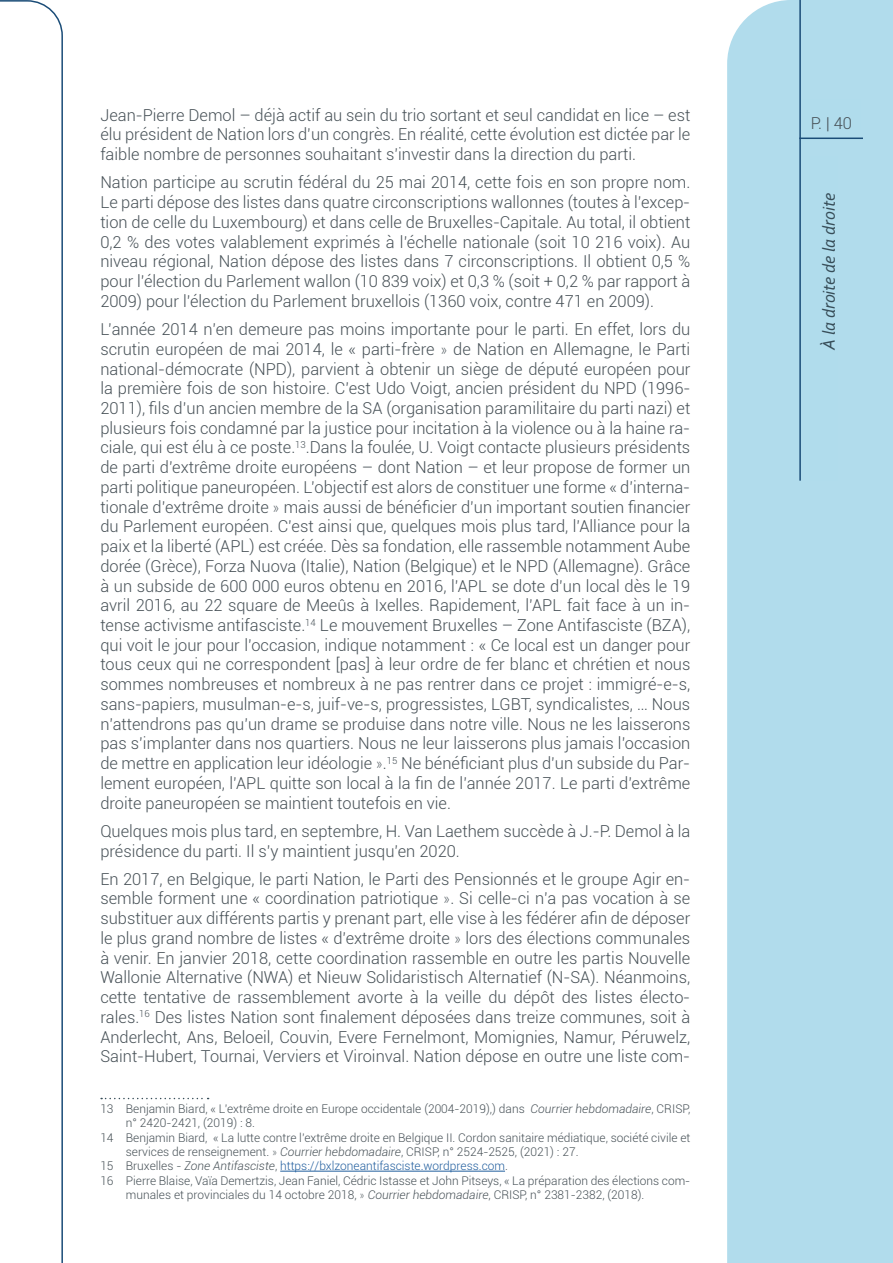
<style>
.page{position:relative;width:893px;height:1263px;background:#fff}
.page>*{position:absolute;margin:0;border:0;box-sizing:border-box;transform-origin:0 0}
.t1{font:italic 18px "Corbel";letter-spacing:-.01em;color:#374d58}
.t2{font:300 16.5px/19.8px "Roboto";color:#465056;text-align:justify}
.t3{font:300 12px "Roboto";color:#465056}
.t4{font:300 12px "Roboto";color:#215e9e}
.s1{font-family:"Lato"}
.s2{font-style:italic}
.s3{color:#465056}
.s4{font-style:italic;color:#465056}
</style>
<div class="page">
<div style="left:727px;top:0;width:166px;height:1263px;background:#b1dcec"></div>
<svg style="left:0;top:0;width:63px;height:1263px"></svg>
<hr style="left:799px;top:0;width:2px;height:481px;background:#1a4c77">
<div style="left:802px;top:99px;width:58px;height:31px;background:#b0dcec"></div>
<hr style="left:799px;top:138px;width:64px;height:1px;background:#1a4c77">
<div style="left:809px;top:156px;width:28px;height:325px;background:#b0dcec"></div>
<svg style="left:101px;top:1098px;width:108px;height:1px"></svg>
<hr style="left:280px;top:1171px;width:225px;height:1px;background:#215e9e">
<p class="t2" style="left:100px;top:104px;width:592px">Jean-Pierre Demol – déjà actif au sein du trio sortant et seul candidat en lice – est élu président de Nation lors d’un congrès. En réalité, cette évolution est dictée par le faible nombre de personnes souhaitant s’investir dans la direction du parti.</p>
<p class="t2" style="left:100px;top:172px;width:591px">Nation participe au scrutin fédéral du 25 mai 2014, cette fois en son propre nom.<br>Le parti dépose des listes dans quatre circonscriptions wallonnes (toutes à l’excep&shy;tion de celle du Luxembourg) et dans celle de Bruxelles-Capitale. Au total, il obtient 0,2 % des votes valablement exprimés à l’échelle nationale (soit 10 216 voix). Au niveau régional, Nation dépose des listes dans 7 circonscriptions. Il obtient 0,5 % pour l’élection du Parlement wallon (10 839 voix) et 0,3 % (soit + 0,2 % par rapport à 2009) pour l’élection du Parlement bruxellois (1360 voix, contre 471 en 2009).</p>
<p class="t2" style="left:100px;top:319px;width:592px">L’année 2014 n’en demeure pas moins importante pour le parti. En effet, lors du scrutin européen de mai 2014, le « parti-frère <span class="s1">»</span> de Nation en Allemagne, le Parti national-démocrate (NPD), parvient à obtenir un siège de député européen pour la première fois de son histoire. C’est Udo Voigt, ancien président du NPD (1996- 2011), fils d’un ancien membre de la SA (organisation paramilitaire du parti nazi) et plusieurs fois condamné par la justice pour incitation à la violence ou à la haine ra&shy;ciale, qui est élu à ce poste.<sup>13</sup>.Dans la foulée, U. Voigt contacte plusieurs présidents de parti d’extrême droite européens – dont Nation – et leur propose de former un parti politique paneuropéen. L’objectif est alors de constituer une forme « d’interna&shy;tionale d’extrême droite <span class="s1">»</span> mais aussi de bénéficier d’un important soutien financier du Parlement européen. C’est ainsi que, quelques mois plus tard, l’Alliance pour la paix et la liberté (APL) est créée. Dès sa fondation, elle rassemble notamment Aube dorée (Grèce), Forza Nuova (Italie), Nation (Belgique) et le NPD (Allemagne). Grâce à un subside de 600 000 euros obtenu en 2016, l’APL se dote d’un local dès le 19 avril 2016, au 22 square de Meeûs à Ixelles. Rapidement, l’APL fait face à un in&shy;tense activisme antifasciste.<sup>14</sup> Le mouvement Bruxelles – Zone Antifasciste (BZA), qui voit le jour pour l’occasion, indique notamment : « Ce local est un danger pour tous ceux qui ne correspondent [pas] à leur ordre de fer blanc et chrétien et nous sommes nombreuses et nombreux à ne pas rentrer dans ce projet : immigré-e-s, sans-papiers, musulman-e-s, juif-ve-s, progressistes, LGBT, syndicalistes, … Nous n’attendrons pas qu’un drame se produise dans notre ville. Nous ne les laisserons pas s’implanter dans nos quartiers. Nous ne leur laisserons plus jamais l’occasion de mettre en application leur idéologie <span class="s1">»</span>.<sup>15</sup> Ne bénéficiant plus d’un subside du Par&shy;lement européen, l’APL quitte son local à la fin de l’année 2017. Le parti d’extrême droite paneuropéen se maintient toutefois en vie.</p>
<p class="t2" style="left:100px;top:820px;width:591px">Quelques mois plus tard, en septembre, H. Van Laethem succède à J.-P. Demol à la présidence du parti. Il s’y maintient jusqu’en 2020.</p>
<p class="t2" style="left:100px;top:868px;width:591px">En 2017, en Belgique, le parti Nation, le Parti des Pensionnés et le groupe Agir en&shy;semble forment une « coordination patriotique <span class="s1">»</span>. Si celle-ci n’a pas vocation à se substituer aux différents partis y prenant part, elle vise à les fédérer afin de déposer le plus grand nombre de listes « d’extrême droite <span class="s1">»</span> lors des élections communales à venir. En janvier 2018, cette coordination rassemble en outre les partis Nouvelle Wallonie Alternative (NWA) et Nieuw Solidaristisch Alternatief (N-SA). Néanmoins, cette tentative de rassemblement avorte à la veille du dépôt des listes électo&shy;rales.<sup>16</sup> Des listes Nation sont finalement déposées dans treize communes, soit à Anderlecht, Ans, Beloeil, Couvin, Evere Fernelmont, Momignies, Namur, Péruwelz, Saint-Hubert, Tournai, Verviers et Viroinval. Nation dépose en outre une liste com-</p>
<p class="t3" style="left:100px;top:1100px;width:591px">13 Benjamin Biard, « L’extrême droite en Europe occidentale (2004-2019),) dans <span class="s2">Courrier hebdomadaire</span>, CRISP,</p>
<p class="t3" style="left:126px;top:1115px;width:131px">n° 2420-2421, (2019) : 8.</p>
<p class="t3" style="left:100px;top:1129px;width:591px">14 Benjamin Biard, « La lutte contre l’extrême droite en Belgique II. Cordon sanitaire médiatique, société civile et</p>
<p class="t3" style="left:126px;top:1143px;width:454px">services de renseignement. <span class="s1">»</span> <span class="s2">Courrier hebdomadaire</span>, CRISP, n° 2524-2525, (2021) : 27.</p>
<p class="t4" style="left:100px;top:1158px;width:409px"><span class="s3">15 Bruxelles -</span> <span class="s4">Zone Antifasciste</span><span class="s3">,</span> https://bxlzoneantifasciste.wordpress.com<span class="s3">.</span></p>
<p class="t3" style="left:100px;top:1172px;width:591px">16 Pierre Blaise, Vaïa Demertzis, Jean Faniel, Cédric Istasse et John Pitseys, « La préparation des élections com-</p>
<p class="t3" style="left:126px;top:1186px;width:520px">munales et provinciales du 14 octobre 2018, <span class="s1">»</span> <span class="s2">Courrier hebdomadaire</span>, CRISP, n° 2381-2382, (2018).</p>
<p class="t2" style="left:811px;top:113px;width:43px">P. | 40</p>
<p class="t1" style="left:818px;top:350px;width:158px;rotate:-90deg">À la droite de la droite</p>
</div>
